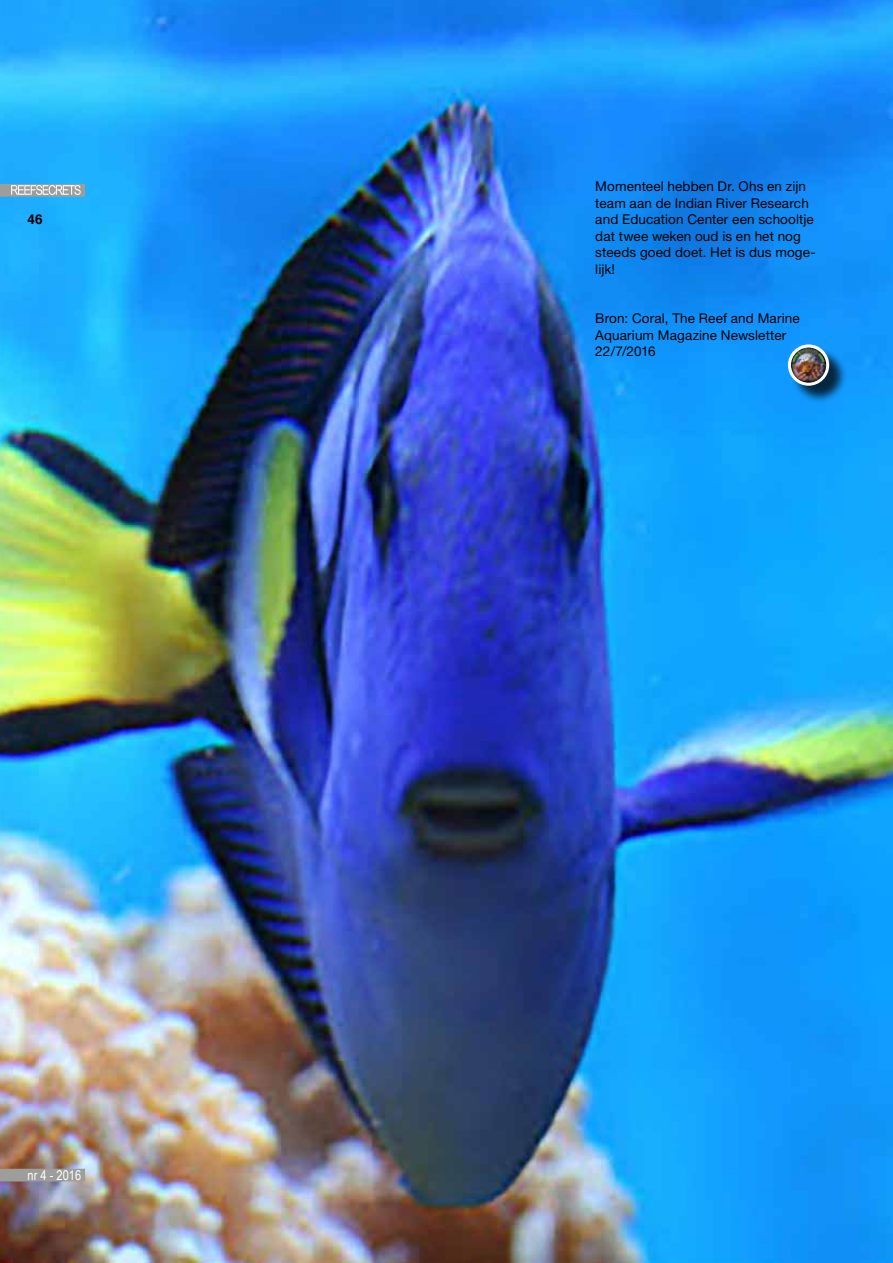
<style>
.page{position:relative;width:893px;height:1263px;background:#fff}
.page>*{position:absolute;margin:0;border:0;box-sizing:border-box;transform-origin:0 0}
.t1{font:13.5px/16.5px "Helvetica Neue LT Std";letter-spacing:.01em;color:#000}
.t2{font:13.5px "Arial Narrow";color:#fff}
.t3{font:700 13.5px "Helvetica";color:#000}
</style>
<div class="page">
<img style="left:0;top:0;width:893px;height:1263px">
<div style="left:0;top:184px;width:85px;height:13px;background:#9d9d9c"></div>
<svg style="left:11px;top:185px;width:70px;height:10px"></svg>
<div style="left:0;top:1169px;width:85px;height:12px;background:#9d9d9c"></div>
<div style="left:791px;top:347px;width:56px;height:57px;background:#000;opacity:.75"></div>
<img style="left:791px;top:347px;width:35px;height:36px;border-radius:18px">
<div style="left:788px;top:344px;width:41px;height:42px;border:3px solid #fff;border-radius:50%"></div>
<p class="t3" style="left:28px;top:211px;width:17px">46</p>
<p class="t2" style="left:28px;top:1165px;width:55px">nr 4 - 2016</p>
<p class="t1" style="left:595px;top:178px;width:222px">Momenteel hebben Dr. Ohs en zijn team aan de Indian River Research and Education Center een schooltje dat twee weken oud is en het nog steeds goed doet. Het is dus moge&shy;lijk!</p>
<p class="t1" style="left:595px;top:310px;width:206px">Bron: Coral, The Reef and Marine<br>Aquarium Magazine Newsletter<br>22/7/2016</p>
</div>
